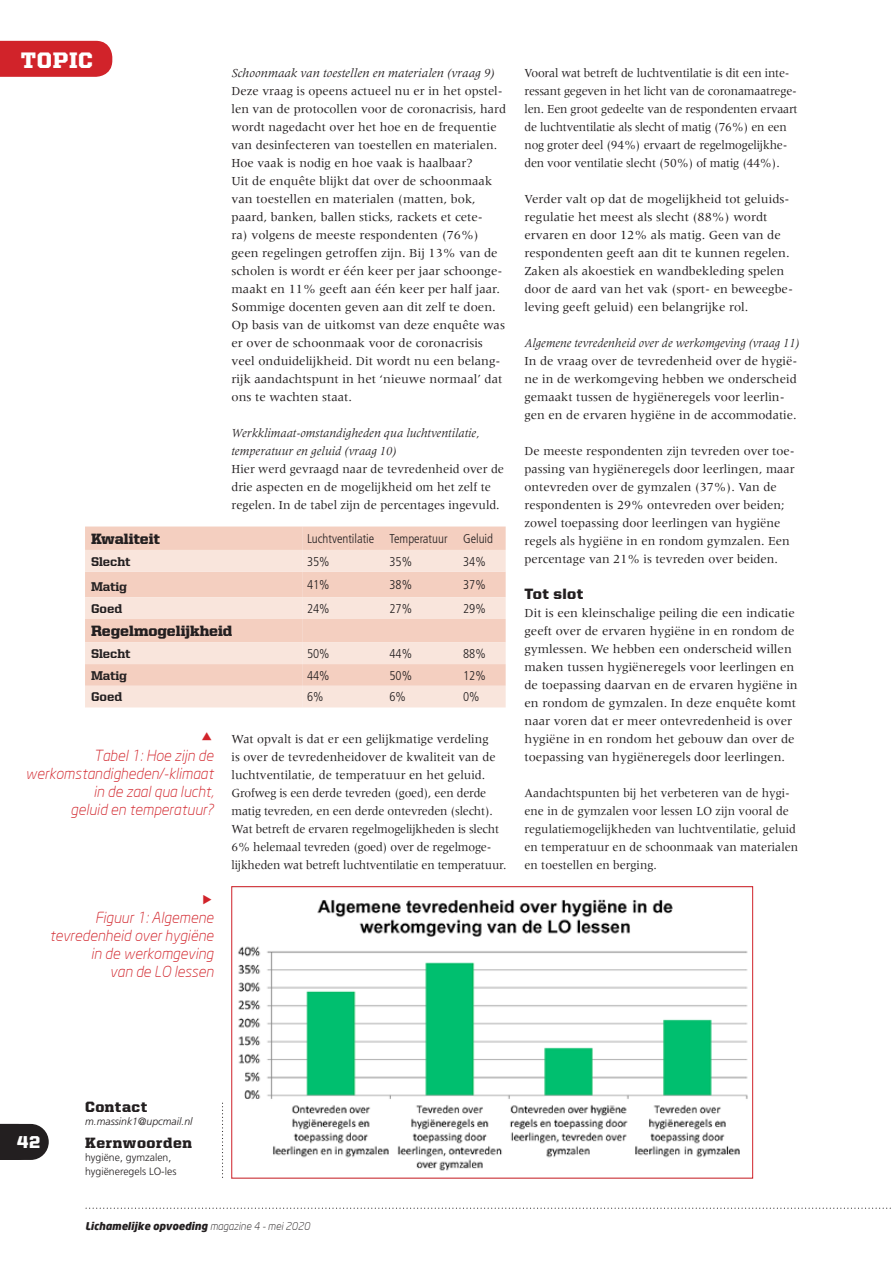
<style>
.page{position:relative;width:893px;height:1263px;background:#fff}
.page>*{position:absolute;margin:0;border:0;box-sizing:border-box;transform-origin:0 0}
.t1{font:900 22.5px "United Serif Reg";letter-spacing:.03em;color:#fff}
.t2{font:900 17.25px "United Sans Reg";color:#fff}
.t3{font:italic 300 15px/18px "Neo Sans";color:#d1232a;text-align:right}
.t4{font:900 15px "United Serif Reg";color:#231f20}
.t5{font:900 15px "United Serif Reg";letter-spacing:.04em;color:#231f20}
.t6{font:900 15px "United Sans Reg";letter-spacing:.025em;color:#231f20}
.t7{font:12.75px/18px "Meridien LT Std";color:#231f20}
.t8{font:12.75px/18px "Meridien LT Std";color:#231f20;scale:.95 1}
.t9{font:italic 12.75px/18px "Meridien LT Std";color:#231f20}
.t10{font:300 condensed 12.75px "Frutiger LT Std";color:#231f20}
.t11{font:italic 12.75px "Meridien LT Std";color:#231f20;scale:.95 1}
.t12{font:800 12.75px "United Serif Reg";color:#231f20}
.t13{font:italic 900 10.5px "Neo Sans";color:#231f20}
.t14{font:300 10.5px/13.5px "Frutiger LT Std";color:#231f20}
.t15{font:italic 300 10.5px "Frutiger LT Std";color:#231f20}
.s1{font-weight:300}
</style>
<div class="page">
<svg style="left:222px;top:1103px;width:1px;height:75px"></svg>
<svg style="left:85px;top:526px;width:421px;height:181px;background:#f6d9cd"></svg>
<img style="left:238px;top:899px;width:510px;height:272px">
<div style="left:231px;top:886px;width:522px;height:292px;border:1px solid #d1232a"></div>
<div style="left:0;top:41px;width:112px;height:36px;background:#d1232a"></div>
<svg style="left:0;top:1124px;width:49px;height:36px;background:#353132"></svg>
<svg style="left:85px;top:1207px;width:806px;height:2px"></svg>
<h1 class="t1" style="left:21px;top:48px;width:74px">TOPIC</h1>
<p class="t9" style="left:232px;top:64px;width:265px">Schoonmaak van toestellen en materialen (vraag 9)</p>
<p class="t7" style="left:232px;top:81px;width:276px">Deze vraag is opeens actueel nu er in het opstel&shy;len van de protocollen voor de coronacrisis, hard wordt nagedacht over het hoe en de frequentie van desinfecteren van toestellen en materialen.<br>Hoe vaak is nodig en hoe vaak is haalbaar?<br>Uit de enquête blijkt dat over de schoonmaak van toestellen en materialen (matten, bok, paard, banken, ballen sticks, rackets et cete-<br>ra) volgens de meeste respondenten (76%) geen regelingen getroffen zijn. Bij 13% van de scholen is wordt er één keer per jaar schoonge&shy;maakt en 11% geeft aan één keer per half jaar.<br>Sommige docenten geven aan dit zelf te doen.<br>Op basis van de uitkomst van deze enquête was er over de schoonmaak voor de coronacrisis veel onduidelijkheid. Dit wordt nu een belang&shy;rijk aandachtspunt in het ‘nieuwe normaal’ dat ons te wachten staat.</p>
<p class="t9" style="left:232px;top:424px;width:250px">Werkklimaat-omstandigheden qua luchtventilatie, temperatuur en geluid (vraag 10)</p>
<p class="t7" style="left:232px;top:459px;width:274px">Hier werd gevraagd naar de tevredenheid over de drie aspecten en de mogelijkheid om het zelf te regelen. In de tabel zijn de percentages ingevuld.</p>
<p class="t4" style="left:91px;top:530px;width:70px">Kwaliteit</p>
<p class="t10" style="left:307px;top:531px;width:188px">Luchtventilatie Temperatuur Geluid</p>
<p class="t12" style="left:91px;top:554px;width:41px">Slecht</p>
<p class="t10" style="left:307px;top:554px;width:24px">35%</p>
<p class="t10" style="left:389px;top:554px;width:24px">35%</p>
<p class="t10" style="left:463px;top:554px;width:24px">34%</p>
<p class="t12" style="left:91px;top:580px;width:38px">Matig</p>
<p class="t10" style="left:307px;top:578px;width:24px">41%</p>
<p class="t10" style="left:389px;top:578px;width:24px">38%</p>
<p class="t10" style="left:463px;top:578px;width:24px">37%</p>
<p class="t12" style="left:91px;top:602px;width:33px">Goed</p>
<p class="t10" style="left:307px;top:601px;width:24px">24%</p>
<p class="t10" style="left:389px;top:601px;width:24px">27%</p>
<p class="t10" style="left:463px;top:601px;width:24px">29%</p>
<p class="t4" style="left:91px;top:623px;width:143px">Regelmogelijkheid</p>
<p class="t12" style="left:91px;top:647px;width:41px">Slecht</p>
<p class="t10" style="left:307px;top:646px;width:24px">50%</p>
<p class="t10" style="left:389px;top:646px;width:24px">44%</p>
<p class="t10" style="left:463px;top:646px;width:24px">88%</p>
<p class="t12" style="left:91px;top:668px;width:38px">Matig</p>
<p class="t10" style="left:307px;top:668px;width:24px">44%</p>
<p class="t10" style="left:389px;top:668px;width:24px">50%</p>
<p class="t10" style="left:463px;top:668px;width:24px">12%</p>
<p class="t12" style="left:91px;top:690px;width:33px">Goed</p>
<p class="t10" style="left:307px;top:690px;width:18px">6%</p>
<p class="t10" style="left:389px;top:690px;width:18px">6%</p>
<p class="t10" style="left:463px;top:690px;width:18px">0%</p>
<p class="t3" style="left:25px;top:746px;width:190px">Tabel 1: Hoe zijn de werkomstandigheden/-klimaat in de zaal qua lucht,<br>geluid en temperatuur?</p>
<p class="t3" style="left:49px;top:908px;width:166px">Figuur 1: Algemene tevredenheid over hygiëne in de werkomgeving<br>van de LO lessen</p>
<p class="t7" style="left:232px;top:729px;width:276px">Wat opvalt is dat er een gelijkmatige verdeling<br>is over de tevredenheidover de kwaliteit van de luchtventilatie, de temperatuur en het geluid.<br>Grofweg is een derde tevreden (goed), een derde matig tevreden, en een derde ontevreden (slecht).<br>Wat betreft de ervaren regelmogelijkheden is slecht 6% helemaal tevreden (goed) over de regelmoge&shy;lijkheden wat betreft luchtventilatie en temperatuur.</p>
<p class="t8" style="left:524px;top:63px;width:289px">Vooral wat betreft de luchtventilatie is dit een inte&shy;ressant gegeven in het licht van de coronamaatrege&shy;len. Een groot gedeelte van de respondenten ervaart de luchtventilatie als slecht of matig (76%) en een nog groter deel (94%) ervaart de regelmogelijkhe&shy;den voor ventilatie slecht (50%) of matig (44%).</p>
<p class="t7" style="left:524px;top:189px;width:270px">Verder valt op dat de mogelijkheid tot geluids&shy;regulatie het meest als slecht (88%) wordt ervaren en door 12% als matig. Geen van de respondenten geeft aan dit te kunnen regelen.<br>Zaken als akoestiek en wandbekleding spelen door de aard van het vak (sport- en beweegbe&shy;leving geeft geluid) een belangrijke rol.</p>
<p class="t11" style="left:524px;top:336px;width:291px">Algemene tevredenheid over de werkomgeving (vraag 11)</p>
<p class="t7" style="left:524px;top:351px;width:274px">In de vraag over de tevredenheid over de hygië&shy;ne in de werkomgeving hebben we onderscheid gemaakt tussen de hygiëneregels voor leerlin&shy;gen en de ervaren hygiëne in de accommodatie.</p>
<p class="t7" style="left:524px;top:441px;width:272px">De meeste respondenten zijn tevreden over toe&shy;passing van hygiëneregels door leerlingen, maar ontevreden over de gymzalen (37%). Van de respondenten is 29% ontevreden over beiden; zowel toepassing door leerlingen van hygiëne regels als hygiëne in en rondom gymzalen. Een percentage van 21% is tevreden over beiden.</p>
<p class="t6" style="left:524px;top:585px;width:61px">Tot slot</p>
<p class="t7" style="left:524px;top:603px;width:275px">Dit is een kleinschalige peiling die een indicatie geeft over de ervaren hygiëne in en rondom de gymlessen. We hebben een onderscheid willen maken tussen hygiëneregels voor leerlingen en de toepassing daarvan en de ervaren hygiëne in en rondom de gymzalen. In deze enquête komt naar voren dat er meer ontevredenheid is over hygiëne in en rondom het gebouw dan over de toepassing van hygiëneregels door leerlingen.</p>
<p class="t8" style="left:524px;top:783px;width:290px">Aandachtspunten bij het verbeteren van de hygi&shy;ëne in de gymzalen voor lessen LO zijn vooral de regulatiemogelijkheden van luchtventilatie, geluid en temperatuur en de schoonmaak van materialen en toestellen en berging.</p>
<h2 class="t2" style="left:17px;top:1133px;width:24px">42</h2>
<p class="t5" style="left:85px;top:1098px;width:64px">Contact</p>
<p class="t15" style="left:85px;top:1115px;width:109px">m.massink1@upcmail.nl</p>
<p class="t5" style="left:85px;top:1134px;width:108px">Kernwoorden</p>
<p class="t14" style="left:85px;top:1151px;width:93px">hygiëne, gymzalen, hygiëneregels LO-les</p>
<p class="t13" style="left:85px;top:1219px;width:226px">Lichamelijke opvoeding <span class="s1">magazine 4 - mei 2020</span></p>
</div>
